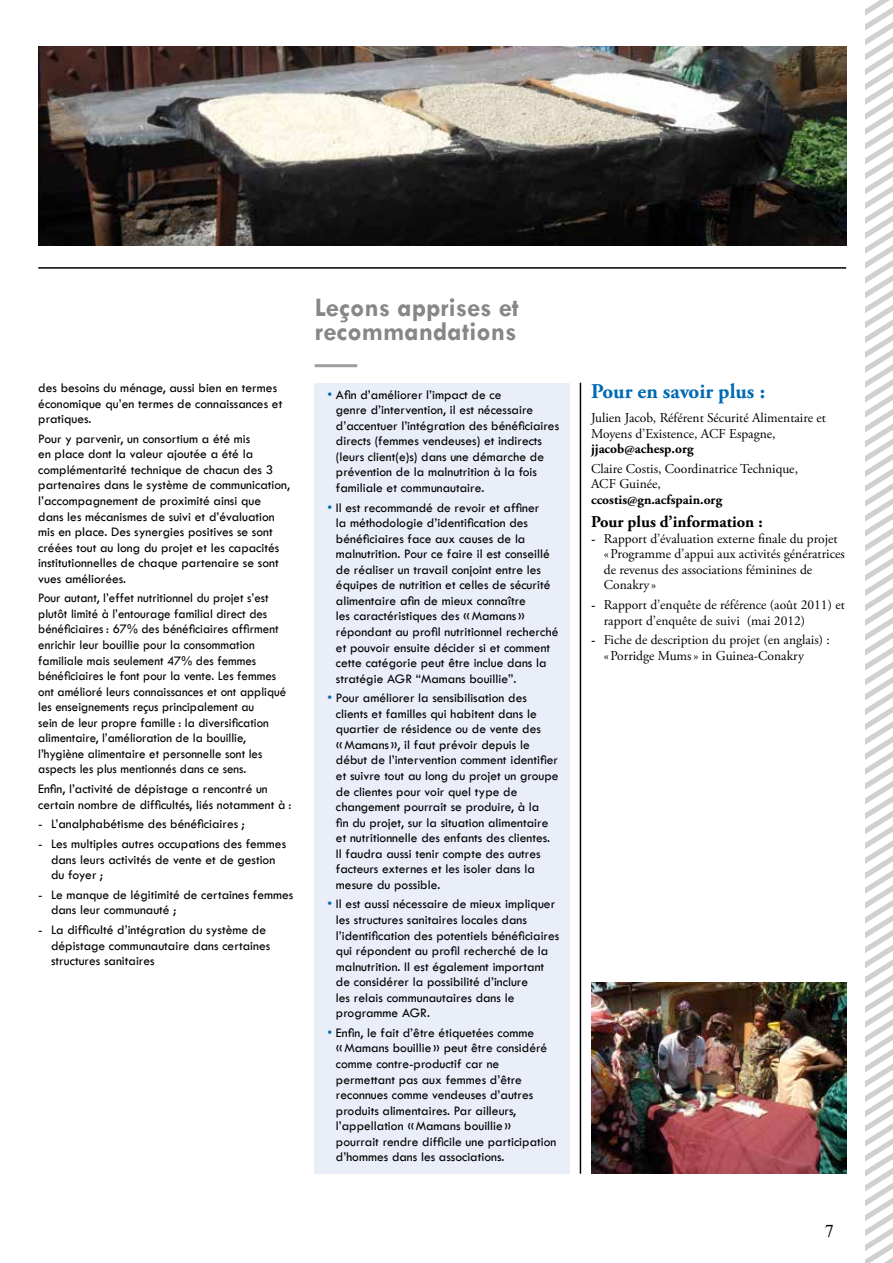
<style>
.page{position:relative;width:893px;height:1263px;background:#fff}
.page>*{position:absolute;margin:0;border:0;box-sizing:border-box;transform-origin:0 0}
.t1{font:700 27px/24px "Tw Cen";color:#878787}
.t2{font:700 21px "Adobe Garamond Pro";color:#0069b3}
.t3{font:18px "Times New Roman";color:#000}
.t4{font:700 16.5px "Adobe Garamond Pro";color:#000}
.t5{font:13.5px/15.5px "Tw Cen";color:#000}
.t6{font:13.5px/15.5px "Tw Cen";color:#000;scale:.96 1}
.t7{font:13.5px/15.5px "Adobe Garamond Pro";color:#000}
.t8{font:700 13.5px "Adobe Garamond Pro";color:#000}
.s1{color:#0069b3}
.s2{font-family:"Tw Cen"}
</style>
<div class="page">
<hr style="left:38px;top:267px;width:808px;height:2px;background:#000">
<svg style="left:865px;top:0;width:28px;height:1263px"></svg>
<div style="left:315px;top:383px;width:255px;height:791px;background:#eaeef9"></div>
<hr style="left:315px;top:364px;width:42px;height:3px;background:#9d9d9c">
<img style="left:591px;top:982px;width:255px;height:192px">
<img style="left:38px;top:47px;width:808px;height:198px">
<hr style="left:580px;top:383px;width:1px;height:791px;background:#000">
<p class="t5" style="left:38px;top:380px;width:246px">des besoins du ménage, aussi bien en termes économique qu’en termes de connaissances et pratiques.</p>
<p class="t5" style="left:38px;top:431px;width:253px">Pour y parvenir, un consortium a été mis<br>en place dont la valeur ajoutée a été la complémentarité technique de chacun des 3 partenaires dans le système de communication, l’accompagnement de proximité ainsi que<br>dans les mécanismes de suivi et d’évaluation mis en place. Des synergies positives se sont créées tout au long du projet et les capacités institutionnelles de chaque partenaire se sont vues améliorées.</p>
<p class="t6" style="left:38px;top:590px;width:260px">Pour autant, l’effet nutritionnel du projet s’est plutôt limité à l’entourage familial direct des bénéficiaires : 67% des bénéficiaires affirment enrichir leur bouillie pour la consommation familiale mais seulement 47% des femmes bénéficiaires le font pour la vente. Les femmes ont amélioré leurs connaissances et ont appliqué les enseignements reçus principalement au<br>sein de leur propre famille : la diversification alimentaire, l’amélioration de la bouillie, l’hygiène alimentaire et personnelle sont les aspects les plus mentionnés dans ce sens.</p>
<p class="t5" style="left:38px;top:781px;width:254px">Enfin, l’activité de dépistage a rencontré un certain nombre de difficultés, liés notamment à :</p>
<p class="t5" style="left:38px;top:816px;width:208px">- L’analphabétisme des bénéficiaires ;</p>
<p class="t5" style="left:51px;top:836px;width:237px;text-indent:-13px">- Les multiples autres occupations des femmes dans leurs activités de vente et de gestion du foyer ;</p>
<p class="t5" style="left:51px;top:887px;width:244px;text-indent:-13px">- Le manque de légitimité de certaines femmes dans leur communauté ;</p>
<p class="t5" style="left:51px;top:922px;width:221px;text-indent:-13px">- La difficulté d’intégration du système de dépistage communautaire dans certaines structures sanitaires</p>
<h1 class="t1" style="left:315px;top:295px;width:206px">Leçons apprises et recommandations</h1>
<p class="t5" style="left:336px;top:387px;width:225px;text-indent:-9px"><span class="s1">•</span> Afin d’améliorer l’impact de ce<br>genre d’intervention, il est nécessaire d’accentuer l’intégration des bénéficiaires directs (femmes vendeuses) et indirects (leurs client(e)s) dans une démarche de prévention de la malnutrition à la fois familiale et communautaire.</p>
<p class="t5" style="left:336px;top:500px;width:224px;text-indent:-9px"><span class="s1">•</span> Il est recommandé de revoir et affiner<br>la méthodologie d’identification des bénéficiaires face aux causes de la malnutrition. Pour ce faire il est conseillé de réaliser un travail conjoint entre les équipes de nutrition et celles de sécurité alimentaire afin de mieux connaître<br>les caractéristiques des «Mamans» répondant au profil nutritionnel recherché et pouvoir ensuite décider si et comment cette catégorie peut être inclue dans la stratégie AGR “Mamans bouillie”.</p>
<p class="t5" style="left:336px;top:690px;width:224px;text-indent:-9px"><span class="s1">•</span> Pour améliorer la sensibilisation des clients et familles qui habitent dans le quartier de résidence ou de vente des «Mamans », il faut prévoir depuis le début de l’intervention comment identifier et suivre tout au long du projet un groupe de clientes pour voir quel type de changement pourrait se produire, à la<br>fin du projet, sur la situation alimentaire et nutritionnelle des enfants des clientes.<br>Il faudra aussi tenir compte des autres facteurs externes et les isoler dans la mesure du possible.</p>
<p class="t5" style="left:336px;top:896px;width:225px;text-indent:-9px"><span class="s1">•</span> Il est aussi nécessaire de mieux impliquer les structures sanitaires locales dans l’identification des potentiels bénéficiaires qui répondent au profil recherché de la malnutrition. Il est également important de considérer la possibilité d’inclure<br>les relais communautaires dans le programme AGR.</p>
<p class="t5" style="left:336px;top:1025px;width:222px;text-indent:-9px"><span class="s1">•</span> Enfin, le fait d’être étiquetées comme «Mamans bouillie » peut être considéré comme contre-productif car ne permettant pas aux femmes d’être reconnues comme vendeuses d’autres produits alimentaires. Par ailleurs, l’appellation «Mamans bouillie » pourrait rendre difficile une participation d’hommes dans les associations.</p>
<h2 class="t2" style="left:591px;top:379px;width:176px">Pour en savoir plus :</h2>
<p class="t7" style="left:591px;top:410px;width:236px">Julien Jacob, Référent Sécurité Alimentaire et<br>Moyens d’Existence, ACF Espagne,</p>
<p class="t8" style="left:591px;top:441px;width:104px">jjacob@achesp.org</p>
<p class="t7" style="left:591px;top:461px;width:208px">Claire Costis, Coordinatrice Technique,<br>ACF Guinée,</p>
<p class="t8" style="left:591px;top:492px;width:133px">ccostis@gn.acfspain.org</p>
<p class="t4" style="left:591px;top:512px;width:173px">Pour plus d’information :</p>
<p class="t7" style="left:604px;top:531px;width:242px;text-indent:-13px"><span class="s2">-</span> Rapport d’évaluation externe finale du projet «Programme d’appui aux activités génératrices de revenus des associations féminines de Conakry »</p>
<p class="t7" style="left:604px;top:597px;width:243px;text-indent:-13px"><span class="s2">-</span> Rapport d’enquête de référence (août 2011) et rapport d’enquête de suivi (mai 2012)</p>
<p class="t7" style="left:604px;top:633px;width:227px;text-indent:-13px"><span class="s2">-</span> Fiche de description du projet (en anglais) : «Porridge Mums» in Guinea-Conakry</p>
<h3 class="t3" style="left:825px;top:1219px;width:10px">7</h3>
</div>
